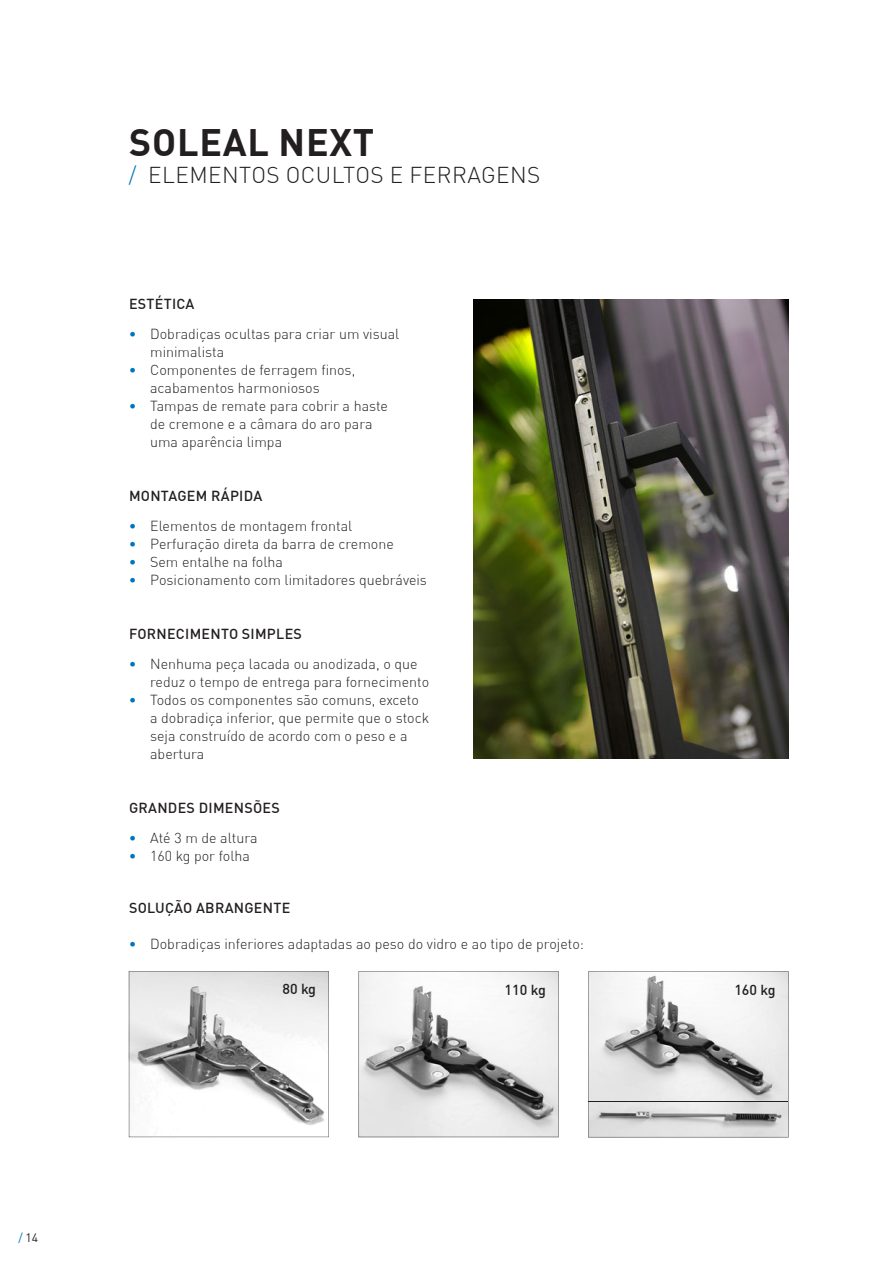
<style>
.page{position:relative;width:896px;height:1266px;background:#fff}
.page>*{position:absolute;margin:0;border:0;box-sizing:border-box;transform-origin:0 0}
.t1{font:700 37.5px "DIN Pro";letter-spacing:.02em;color:#231f20}
.t2{font:300 22.5px "DIN Pro";letter-spacing:.02em;color:#231f20}
.t3{font:300 14.25px/18px "DIN Pro";color:#231f20}
.t4{font:500 14.25px "DIN Pro";letter-spacing:.02em;color:#231f20}
.t5{font:12px "DIN Pro";color:#231f20}
.s1{color:#0073bc}
</style>
<div class="page">
<img style="left:473px;top:299px;width:315px;height:459px">
<svg style="left:129px;top:971px;width:200px;height:166px"></svg>
<svg style="left:358px;top:971px;width:200px;height:166px"></svg>
<svg style="left:588px;top:971px;width:200px;height:166px"></svg>
<hr style="left:588px;top:1101px;width:200px;height:1px;background:#231f20">
<h1 class="t1" style="left:129px;top:111px;width:246px">SOLEAL NEXT</h1>
<h2 class="t2" style="left:129px;top:157px;width:413px"><span class="s1">/</span> ELEMENTOS OCULTOS E FERRAGENS</h2>
<p class="t4" style="left:129px;top:292px;width:67px">ESTÉTICA</p>
<p class="t3" style="left:150px;top:324px;width:251px;text-indent:-21px"><span class="s1">•</span> Dobradiças ocultas para criar um visual minimalista</p>
<p class="t3" style="left:150px;top:360px;width:207px;text-indent:-21px"><span class="s1">•</span> Componentes de ferragem finos, acabamentos harmoniosos</p>
<p class="t3" style="left:150px;top:396px;width:239px;text-indent:-21px"><span class="s1">•</span> Tampas de remate para cobrir a haste de cremone e a câmara do aro para uma aparência limpa</p>
<p class="t4" style="left:129px;top:484px;width:135px">MONTAGEM RÁPIDA</p>
<p class="t3" style="left:129px;top:516px;width:225px"><span class="s1">•</span> Elementos de montagem frontal</p>
<p class="t3" style="left:129px;top:534px;width:266px"><span class="s1">•</span> Perfuração direta da barra de cremone</p>
<p class="t3" style="left:129px;top:552px;width:156px"><span class="s1">•</span> Sem entalhe na folha</p>
<p class="t3" style="left:129px;top:570px;width:299px"><span class="s1">•</span> Posicionamento com limitadores quebráveis</p>
<p class="t4" style="left:129px;top:622px;width:174px">FORNECIMENTO SIMPLES</p>
<p class="t3" style="left:150px;top:654px;width:280px;text-indent:-21px"><span class="s1">•</span> Nenhuma peça lacada ou anodizada, o que reduz o tempo de entrega para fornecimento</p>
<p class="t3" style="left:150px;top:690px;width:280px;text-indent:-21px"><span class="s1">•</span> Todos os componentes são comuns, exceto a dobradiça inferior, que permite que o stock seja construído de acordo com o peso e a abertura</p>
<p class="t4" style="left:129px;top:796px;width:152px">GRANDES DIMENSÕES</p>
<p class="t3" style="left:129px;top:828px;width:130px"><span class="s1">•</span> Até 3 m de altura</p>
<p class="t3" style="left:129px;top:846px;width:122px"><span class="s1">•</span> 160 kg por folha</p>
<p class="t4" style="left:129px;top:896px;width:163px">SOLUÇÃO ABRANGENTE</p>
<p class="t3" style="left:129px;top:933px;width:456px"><span class="s1">•</span> Dobradiças inferiores adaptadas ao peso do vidro e ao tipo de projeto:</p>
<p class="t4" style="left:282px;top:977px;width:35px">80 kg</p>
<p class="t4" style="left:504px;top:978px;width:43px">110 kg</p>
<p class="t4" style="left:734px;top:978px;width:43px">160 kg</p>
<p class="t5" style="left:18px;top:1228px;width:21px"><span class="s1">/</span> 14</p>
</div>
